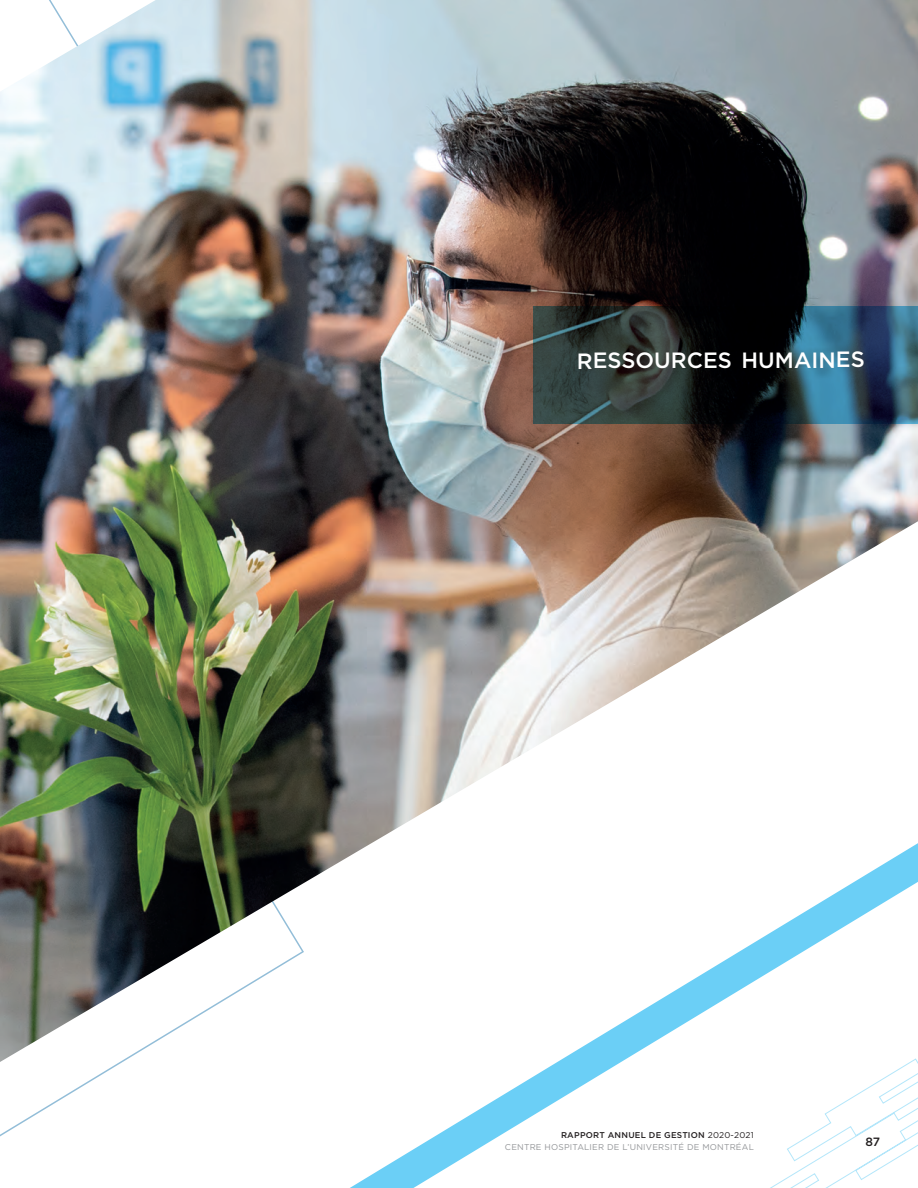
<style>
.page{position:relative;width:918px;height:1188px;background:#fff}
.page>*{position:absolute;margin:0;border:0;box-sizing:border-box;transform-origin:0 0}
.t1{font:500 22.05px "Gotham";letter-spacing:-.005em;color:#fff}
.t2{font:500 12px "Gotham";color:#231f20}
.t3{font:8.4px/12px "Gotham";letter-spacing:.025em;color:#939598;text-align:right}
.s1{font-weight:500;color:#231f20}
.s2{color:#231f20}
</style>
<div class="page">
<img style="left:0;top:0;width:918px;height:1062px">
<svg style="left:245px;top:821px;width:673px;height:367px"></svg>
<svg style="left:534px;top:306px;width:384px;height:118px;background:#253941"></svg>
<h1 class="t1" style="left:577px;top:346px;width:290px">RESSOURCES HUMAINES</h1>
<p class="t3" style="left:505px;top:1129px;width:250px"><span class="s1">RAPPORT ANNUEL DE GESTION</span> <span class="s2">2020-2021<br></span>CENTRE HOSPITALIER DE L’UNIVERSITÉ DE MONTRÉAL</p>
<h2 class="t2" style="left:865px;top:1134px;width:16px">87</h2>
</div>
